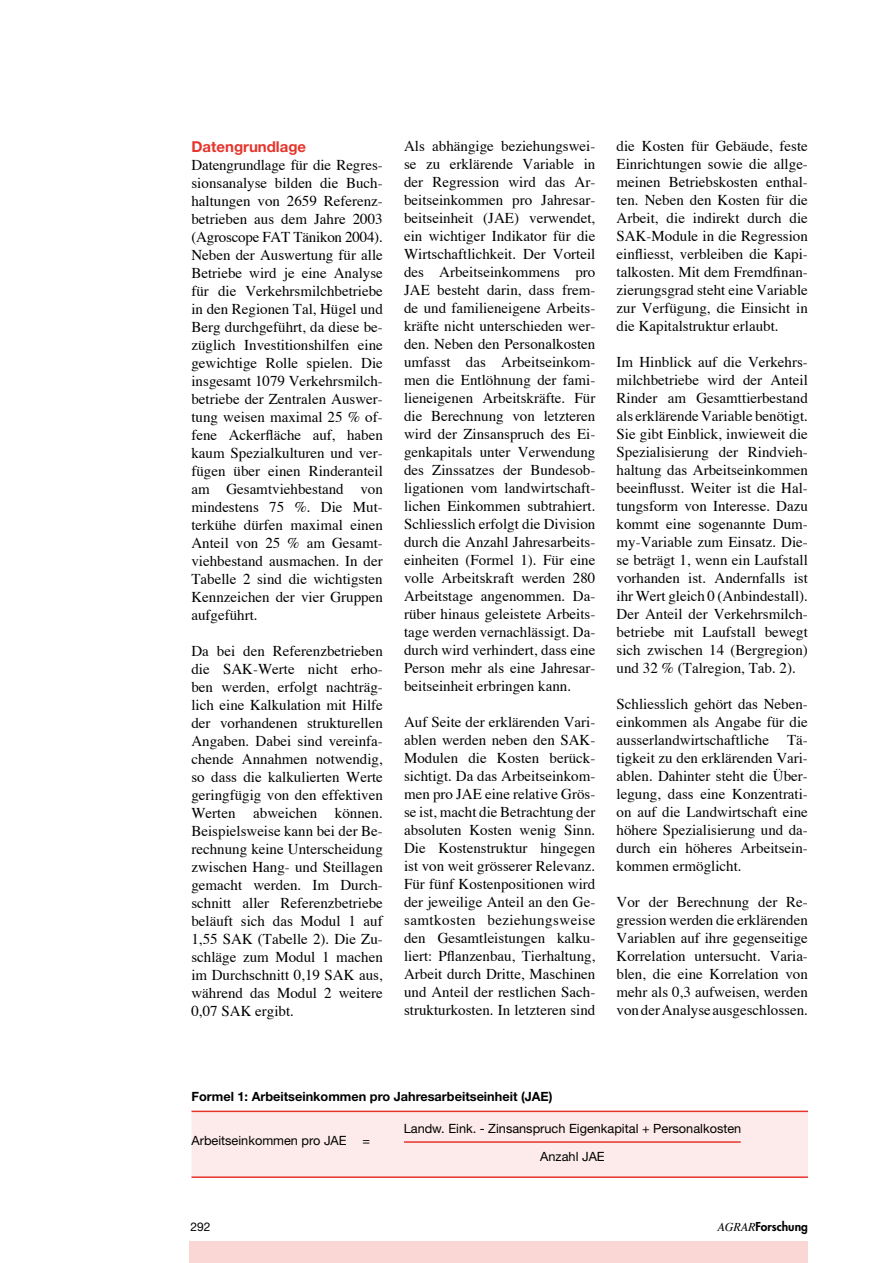
<style>
.page{position:relative;width:893px;height:1263px;background:#fff}
.page>*{position:absolute;margin:0;border:0;box-sizing:border-box;transform-origin:0 0}
.t1{font:15px/18px "Times";color:#000;text-align:justify}
.t2{font:700 15px "Helvetica Neue";color:#e5352c}
.t3{font:12.75px "Helvetica Neue";color:#000}
.t4{font:700 12.75px "Helvetica Neue";color:#000}
.t5{font:800 12px "Futura";color:#000}
.t6{font:12px "Helvetica Neue";color:#000}
.s1{font-family:"Times";font-weight:400;font-style:italic}
</style>
<div class="page">
<div style="left:189px;top:1242px;width:619px;height:21px;background:#fad7d5"></div>
<div style="left:192px;top:1112px;width:615px;height:65px;background:#fcebea"></div>
<div style="left:191px;top:1111px;width:617px;height:67px;border:2px solid #fcebea"></div>
<hr style="left:404px;top:1141px;width:337px;height:2px;background:#e5352c">
<hr style="left:191px;top:1176px;width:617px;height:2px;background:#e5352c">
<hr style="left:192px;top:1110px;width:616px;height:2px;background:#e5352c">
<p class="t2" style="left:191px;top:137px;width:116px">Datengrundlage</p>
<p class="t1" style="left:191px;top:155px;width:193px">Datengrundlage für die Regres&shy;sionsanalyse bilden die Buch&shy;haltungen von 2659 Referenz&shy;betrieben aus dem Jahre 2003 (Agroscope FAT Tänikon 2004).<br>Neben der Auswertung für alle Betriebe wird je eine Analyse für die Verkehrsmilchbetriebe in den Regionen Tal, Hügel und Berg durchgeführt, da diese be&shy;züglich Investitionshilfen eine gewichtige Rolle spielen. Die insgesamt 1079 Verkehrsmilch&shy;betriebe der Zentralen Auswer&shy;tung weisen ma-ximal 25 % of&shy;fene Ackerfläche auf, haben kaum Spezialkulturen und ver&shy;fügen über einen Rin-deranteil am Gesamtviehbestand von mindestens 75 %. Die Mut&shy;terkühe dürfen maximal einen Anteil von 25 % am Gesamt&shy;vieh-bestand aus-machen. In der Tabelle 2 sind die wichtigsten Kennzeichen der vier Gruppen aufgeführt.</p>
<p class="t1" style="left:191px;top:641px;width:193px">Da bei den Referenzbetrieben die SAK-Werte nicht erho&shy;ben werden, erfolgt nachträg&shy;lich eine Kalkulation mit Hilfe der vorhandenen strukturellen Angaben. Dabei sind vereinfa&shy;chende Annahmen notwendig, so dass die kalkulierten Werte geringfügig von den effektiven Werten abweichen können.<br>Beispielsweise kann bei der Be&shy;rechnung keine Unterscheidung zwischen Hang- und Steillagen gemacht werden. Im Durch&shy;schnitt aller Referenzbetriebe beläuft sich das Modul 1 auf 1,55 SAK (Tabelle 2). Die Zu&shy;schläge zum Modul 1 machen im Durchschnitt 0,19 SAK aus, während das Modul 2 weitere 0,07 SAK ergibt.</p>
<p class="t1" style="left:404px;top:137px;width:193px">Als abhängige beziehungswei&shy;se zu erklärende Variable in der Regression wird das Ar&shy;beitseinkommen pro Jahresar&shy;beitseinheit (JAE) verwendet, ein wichtiger Indikator für die Wirtschaftlichkeit. Der Vorteil des Arbeitseinkommens pro JAE besteht darin, dass frem&shy;de und fami-lien-eigene Arbeits&shy;kräfte nicht unterschieden wer&shy;den. Neben den Personalkosten umfasst das Arbeitseinkom&shy;men die Entlöhnung der fami&shy;lieneigenen Arbeitskräfte. Für die Berechnung von letzteren wird der Zinsanspruch des Ei&shy;genkapitals unter Verwendung des Zins- satzes der Bundesob&shy;ligationen vom landwirtschaft&shy;lichen Einkom-men subtrahiert.<br>Schliesslich erfolgt die Division durch die Anzahl Jahresarbeits&shy;einheiten (Formel 1). Für eine volle Arbeitskraft werden 280<br>Arbeitstage angenommen. Da&shy;rüber hinaus geleistete Arbeits&shy;tage werden vernachlässigt. Da&shy;durch wird verhindert, dass eine Person mehr als eine Jahresar&shy;beitseinheit erbringen kann.</p>
<p class="t1" style="left:404px;top:713px;width:193px">Auf Seite der erklärenden Vari&shy;ablen werden neben den SAK-Modulen die Kosten berück&shy;sichtigt. Da das Arbeitseinkom&shy;men pro JAE eine relative Grös&shy;se ist, macht die Betrachtung der absoluten Kosten wenig Sinn.<br>Die Kostenstruktur hingegen ist von weit grösserer Relevanz.<br>Für fünf Kostenpositionen wird der jeweilige Anteil an den Ge&shy;samtkosten beziehungsweise den Gesamtleistungen kalku&shy;liert: Pflanzenbau, Tierhaltung, Arbeit durch Dritte, Maschinen und Anteil der restlichen Sach&shy;strukturkosten. In letzteren sind</p>
<p class="t1" style="left:617px;top:137px;width:193px">die Kosten für Gebäude, feste Einrichtungen sowie die allge&shy;meinen Betriebskosten enthal&shy;ten. Neben den Kosten für die Arbeit, die indirekt durch die SAK-Module in die Regression einfliesst, verbleiben die Kapi&shy;talkosten. Mit dem Fremdfinan&shy;zierungsgrad steht eine Variable zur Verfügung, die Einsicht in die Kapitalstruktur erlaubt.</p>
<p class="t1" style="left:617px;top:353px;width:193px">Im Hinblick auf die Verkehrs&shy;milchbetriebe wird der Anteil Rinder am Gesamttierbestand als erklärende Variable benötigt.<br>Sie gibt Einblick, inwieweit die Spezialisierung der Rindvieh&shy;haltung das Arbeitseinkommen beeinflusst. Weiter ist die Hal&shy;tungsform von Interesse. Dazu kommt eine sogenannte Dum&shy;my-Variable zum Einsatz. Die&shy;se beträgt 1, wenn ein Laufstall vorhanden ist. Andernfalls ist ihr Wert gleich 0 (Anbindestall).<br>Der Anteil der Verkehrsmilch&shy;betriebe mit Laufstall bewegt sich zwischen 14 (Bergregion) und 32 % (Talregion, Tab. 2).</p>
<p class="t1" style="left:617px;top:695px;width:193px">Schliesslich gehört das Neben&shy;einkommen als Angabe für die ausserlandwirtschaftliche Tä&shy;tigkeit zu den erklärenden Vari&shy;ablen. Dahinter steht die Über&shy;legung, dass eine Konzentrati&shy;on auf die Landwirtschaft eine höhere Spezialisierung und da&shy;durch ein höheres Arbeitsein&shy;kommen ermöglicht.</p>
<p class="t1" style="left:617px;top:892px;width:193px">Vor der Berechnung der Re&shy;gression werden die erklärenden Variablen auf ihre gegenseitige Korrelation untersucht. Varia&shy;blen, die eine Korrelation von mehr als 0,3 aufweisen, werden von der Analyse ausgeschlossen.</p>
<p class="t4" style="left:191px;top:1088px;width:363px">Formel 1: Arbeitseinkommen pro Jahresarbeitseinheit (JAE)</p>
<p class="t3" style="left:191px;top:1133px;width:180px">Arbeitseinkommen pro JAE =</p>
<p class="t3" style="left:404px;top:1121px;width:339px">Landw. Eink. - Zinsanspruch Eigenkapital + Personalkosten</p>
<p class="t3" style="left:540px;top:1149px;width:66px">Anzahl JAE</p>
<p class="t6" style="left:190px;top:1220px;width:22px">292</p>
<p class="t5" style="left:717px;top:1219px;width:92px"><span class="s1">AGRAR</span>Forschung</p>
</div>
